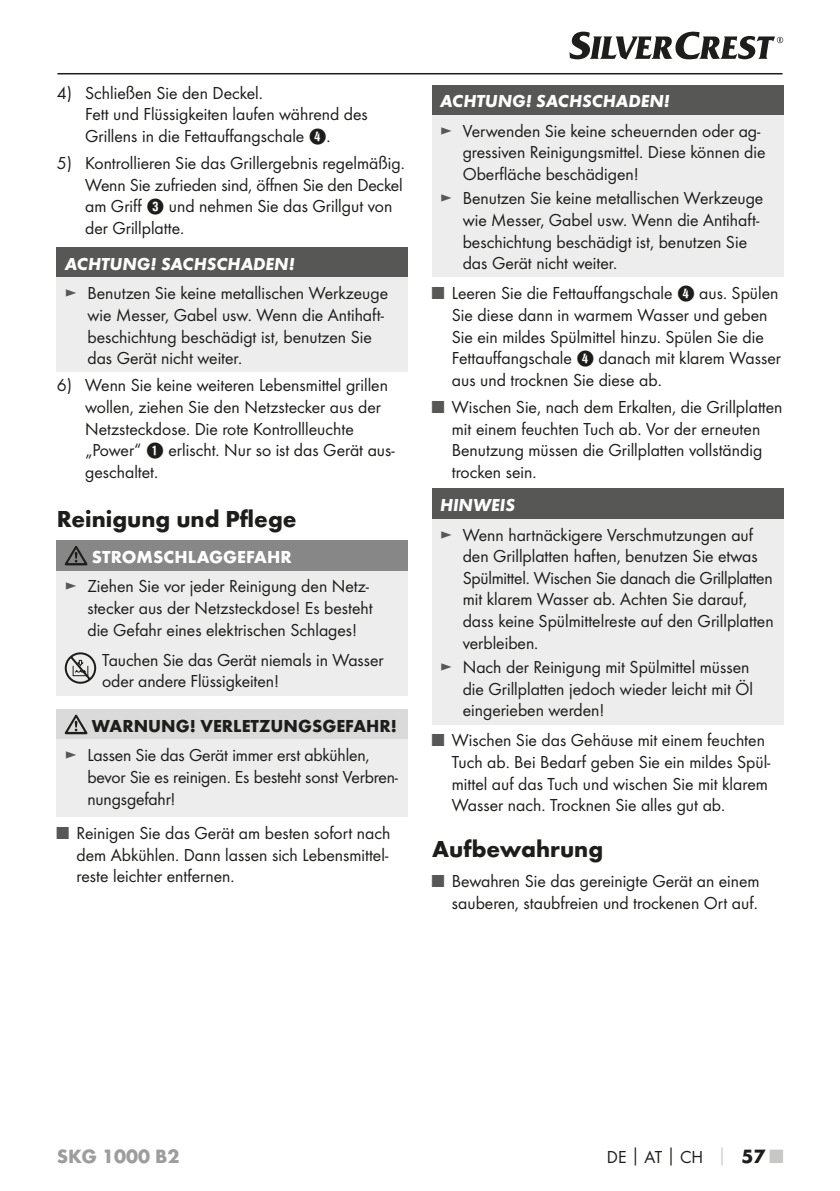
<style>
.page{position:relative;width:840px;height:1191px;background:#fff}
.page>*{position:absolute;margin:0;border:0;box-sizing:border-box;transform-origin:0 0}
.t1{font:700 24px "Futura";color:#1d1d1b}
.t2{font:700 20px "Futura";color:#9d9d9d}
.t3{font:18px/21.6px "Futura Boo";color:#1d1d1b}
.t4{font:italic 700 18px "Futura";color:#fff}
.t5{font:700 18px "Futura";color:#1d1d1b}
.t6{font:700 18px "Futura";color:#fff}
.s1{font-family:"Hako PI Nummern"}
.s2{color:#575756}
.s3{font-family:"Futura";font-weight:700}
.s4{font-family:"Futura";font-weight:700;color:#c7c7c6}
.s5{font-family:"Futura";font-weight:700;font-size:20px}
.s6{font-family:"Futura";font-weight:700;font-size:20px;color:#c7c7c6}
</style>
<div class="page">
<hr style="left:57px;top:73px;width:725px;height:1px;background:#1d1d1b">
<svg style="left:569px;top:32px;width:213px;height:28px"></svg>
<div style="left:57px;top:247px;width:351px;height:31px;background:#575756"></div>
<div style="left:57px;top:278px;width:351px;height:94px;background:#ededed"></div>
<div style="left:57px;top:540px;width:351px;height:31px;background:#878787"></div>
<div style="left:57px;top:571px;width:351px;height:124px;background:#ededed"></div>
<svg style="left:65px;top:546px;width:22px;height:19px"></svg>
<svg style="left:65px;top:652px;width:31px;height:32px"></svg>
<div style="left:57px;top:709px;width:351px;height:31px;background:#dadada"></div>
<div style="left:57px;top:740px;width:351px;height:77px;background:#ededed"></div>
<svg style="left:65px;top:714px;width:22px;height:20px"></svg>
<div style="left:432px;top:85px;width:351px;height:30px;background:#575756"></div>
<div style="left:432px;top:115px;width:351px;height:162px;background:#ededed"></div>
<div style="left:432px;top:489px;width:351px;height:30px;background:#575756"></div>
<div style="left:432px;top:519px;width:351px;height:205px;background:#ededed"></div>
<p class="t3" style="left:85px;top:82px;width:284px;text-indent:-28px">4) Schließen Sie den Deckel.<br>Fett und Flüssigkeiten laufen während des<br>Grillens in die Fettauffangschale <span class="s1">4</span>.</p>
<p class="t3" style="left:85px;top:152px;width:319px;text-indent:-28px">5) Kontrollieren Sie das Grillergebnis regelmäßig.<br>Wenn Sie zufrieden sind, öffnen Sie den Deckel am Griff <span class="s1">3</span> und nehmen Sie das Grillgut von der Grillplatte.</p>
<p class="t4" style="left:65px;top:252px;width:231px">ACHTUNG! SACHSCHADEN!</p>
<p class="t3" style="left:87px;top:282px;width:302px;text-indent:-23px"><span class="s2">►</span> Benutzen Sie keine metallischen Werkzeuge wie Messer, Gabel usw. Wenn die Antihaft&shy;beschichtung beschädigt ist, benutzen Sie das Gerät nicht weiter.</p>
<p class="t3" style="left:85px;top:374px;width:311px;text-indent:-28px">6) Wenn Sie keine weiteren Lebensmittel grillen wollen, ziehen Sie den Netzstecker aus der Netzsteckdose. Die rote Kontrollleuchte „Power“ <span class="s1">1</span> erlischt. Nur so ist das Gerät aus&shy;geschaltet.</p>
<h1 class="t1" style="left:57px;top:503px;width:241px">Reinigung und Pflege</h1>
<p class="t6" style="left:92px;top:546px;width:201px">STROMSCHLAGGEFAHR</p>
<p class="t3" style="left:87px;top:575px;width:287px;text-indent:-23px"><span class="s2">►</span> Ziehen Sie vor jeder Reinigung den Netz&shy;stecker aus der Netzsteckdose! Es besteht die Gefahr eines elektrischen Schlages!</p>
<p class="t3" style="left:102px;top:649px;width:283px">Tauchen Sie das Gerät niemals in Wasser oder andere Flüssigkeiten!</p>
<p class="t5" style="left:92px;top:714px;width:306px">WARNUNG! VERLETZUNGSGEFAHR!</p>
<p class="t3" style="left:87px;top:744px;width:312px;text-indent:-23px"><span class="s2">►</span> Lassen Sie das Gerät immer erst abkühlen, bevor Sie es reinigen. Es besteht sonst Verbren&shy;nungsgefahr!</p>
<p class="t3" style="left:77px;top:822px;width:315px;text-align:justify;text-indent:-20px"><span class="s2">■</span> Reinigen Sie das Gerät am besten sofort nach dem Abkühlen. Dann lassen sich Lebensmittel&shy;reste leichter entfernen.</p>
<p class="t4" style="left:440px;top:90px;width:231px">ACHTUNG! SACHSCHADEN!</p>
<p class="t3" style="left:462px;top:120px;width:304px;text-indent:-23px"><span class="s2">►</span> Verwenden Sie keine scheuernden oder ag&shy;gressiven Reinigungsmittel. Diese können die<br>Oberfläche beschädigen!</p>
<p class="t3" style="left:462px;top:187px;width:302px;text-indent:-23px"><span class="s2">►</span> Benutzen Sie keine metallischen Werkzeuge wie Messer, Gabel usw. Wenn die Antihaft&shy;beschichtung beschädigt ist, benutzen Sie das Gerät nicht weiter.</p>
<p class="t3" style="left:451px;top:282px;width:330px;text-indent:-20px"><span class="s2">■</span> Leeren Sie die Fettauffangschale <span class="s1">4</span> aus. Spülen Sie diese dann in warmem Wasser und geben Sie ein mildes Spülmittel hinzu. Spülen Sie die Fettauffangschale <span class="s1">4</span> danach mit klarem Wasser aus und trocknen Sie diese ab.</p>
<p class="t3" style="left:451px;top:396px;width:332px;text-indent:-20px"><span class="s2">■</span> Wischen Sie, nach dem Erkalten, die Grillplatten mit einem feuchten Tuch ab. Vor der erneuten Benutzung müssen die Grillplatten vollständig trocken sein.</p>
<p class="t4" style="left:440px;top:494px;width:76px">HINWEIS</p>
<p class="t3" style="left:462px;top:523px;width:312px;text-indent:-23px"><span class="s2">►</span> Wenn hartnäckigere Verschmutzungen auf den Grillplatten haften, benutzen Sie etwas Spülmittel. Wischen Sie danach die Grillplatten mit klarem Wasser ab. Achten Sie darauf, dass keine Spülmittelreste auf den Grillplatten verbleiben.</p>
<p class="t3" style="left:462px;top:656px;width:292px;text-indent:-23px"><span class="s2">►</span> Nach der Reinigung mit Spülmittel müssen die Grillplatten jedoch wieder leicht mit Öl eingerieben werden!</p>
<p class="t3" style="left:451px;top:729px;width:320px;text-indent:-20px"><span class="s2">■</span> Wischen Sie das Gehäuse mit einem feuchten Tuch ab. Bei Bedarf geben Sie ein mildes Spül&shy;mittel auf das Tuch und wischen Sie mit klarem Wasser nach. Trocknen Sie alles gut ab.</p>
<h1 class="t1" style="left:432px;top:834px;width:173px">Aufbewahrung</h1>
<p class="t3" style="left:432px;top:870px;width:329px;text-align:right"><span class="s2">■</span> Bewahren Sie das gereinigte Gerät an einem sauberen, staubfreien und trockenen Ort auf.</p>
<p class="t2" style="left:57px;top:1143px;width:124px">SKG 1000 B2</p>
<p class="t3" style="left:606px;top:1145px;width:178px">DE<span class="s3">│</span>AT<span class="s3">│</span>CH <span class="s4">│</span> <span class="s5">57</span> <span class="s6">■</span></p>
</div>
